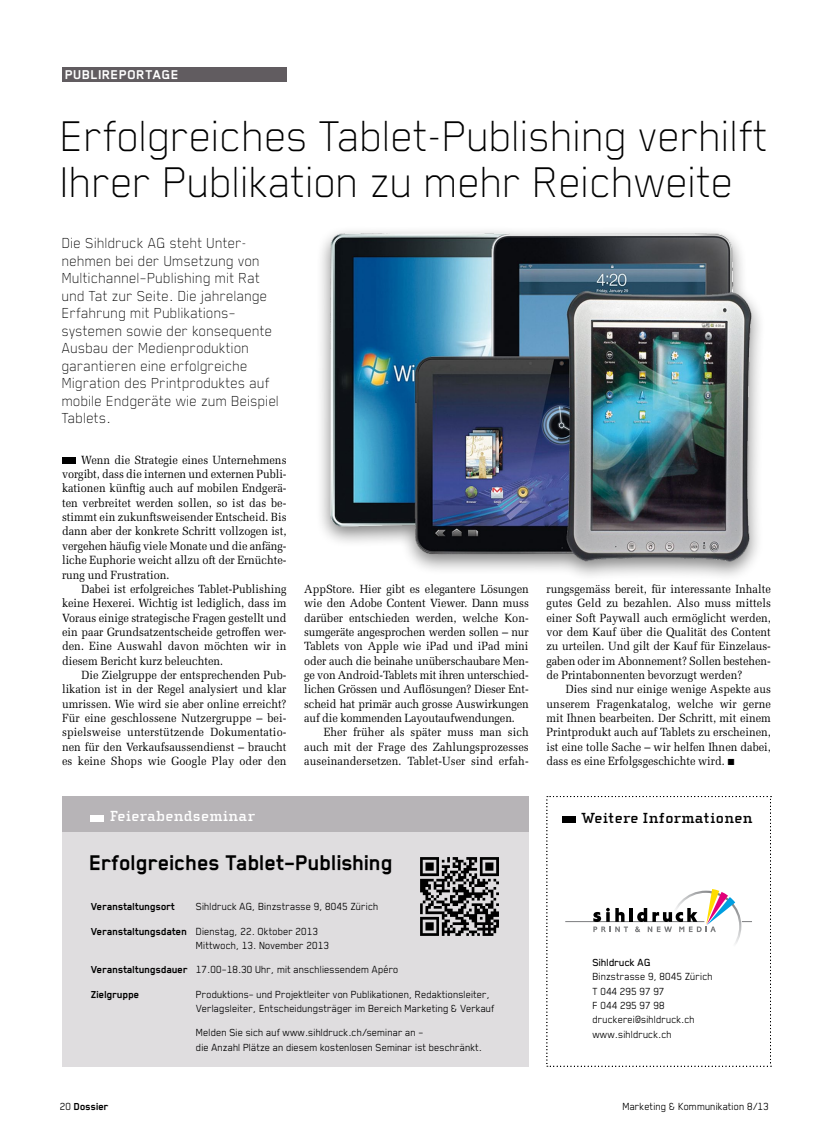
<style>
.page{position:relative;width:833px;height:1134px;background:#fff}
.page>*{position:absolute;margin:0;border:0;box-sizing:border-box;transform-origin:0 0}
.PR_Übertitel{font:100 50px/46.2px "Blender 01";letter-spacing:-.015em;color:#000}
.Box_Text{font:700 25px "Blender 04";letter-spacing:-.015em;color:#000}
.PR_Lead{font:100 16.88px/17.5px "Blender 01";color:#000}
.Box_Titel{font:700 15px "Cholla Slab";letter-spacing:.025em;color:#000}
.Box_Titel-2{font:700 15px "Cholla Slab";letter-spacing:.025em;color:#fff}
.PR_Titel_Rubrik{font:700 15px "Blender 04";letter-spacing:.01em;color:#fff}
.Text_Melior{font:11.88px/14.4px "Melior";color:#000;text-align:justify;scale:.92 1}
.Box_Text-2{font:11.88px/14.4px "Blender 02";letter-spacing:-.015em;color:#000}
.Text_Melior_o_E{font:11.88px/14.4px "Melior";color:#000;text-align:justify;scale:.92 1}
.Box_Text-3{font:700 11.88px "Blender 04";letter-spacing:-.015em;color:#000}
.Box_Text-4{font:500 11.88px "Blender 03";letter-spacing:-.015em;color:#000}
.s1{font-family:"Blender 04";font-weight:700}
.s2{font-family:"Blender 02";font-weight:400}
</style>
<div class="page">
<div style="left:62px;top:796px;width:467px;height:271px;background:#dfdddf"></div>
<div style="left:62px;top:457px;width:14px;height:7px;background:#000"></div>
<div style="left:62px;top:67px;width:224px;height:15px;background:#615c60"></div>
<svg style="left:546px;top:796px;width:225px;height:271px"></svg>
<div style="left:314px;top:222px;width:451px;height:357px;background:#000;opacity:.5"></div>
<img style="left:314px;top:225px;width:442px;height:347px">
<img style="left:421px;top:857px;width:77px;height:78px">
<div style="left:62px;top:796px;width:467px;height:35px;background:#b7b4b7"></div>
<div style="left:90px;top:815px;width:14px;height:6px;background:#fff"></div>
<p class="PR_Titel_Rubrik" style="left:66px;top:67px;width:115px">PUBLIREPORTAGE</p>
<p class="PR_Übertitel" style="left:61px;top:110px;width:710px">Erfolgreiches Tablet–Publishing verhilft<br>Ihrer Publikation zu mehr Reichweite</p>
<p class="PR_Lead" style="left:62px;top:234px;width:219px">Die Sihldruck AG steht Unter– nehmen bei der Umsetzung von<br>Multichannel-Publishing mit Rat und Tat zur Seite. Die jahrelange<br>Erfahrung mit Publikations&shy;systemen sowie der konsequente<br>Ausbau der Medienproduktion garantieren eine erfolgreiche<br>Migration des Printproduktes auf mobile Endgeräte wie zum Beispiel<br>Tablets.</p>
<p class="Text_Melior_o_E" style="left:62px;top:452px;width:246px;text-indent:19px">Wenn die Strategie eines Unternehmens vorgibt, dass die internen und externen Publi&shy;kationen künftig auch auf mobilen Endgerä&shy;ten verbreitet werden sollen, so ist das be&shy;stimmt ein zukunftsweisender Entscheid. Bis dann aber der konkrete Schritt vollzogen ist, vergehen häufig viele Monate und die anfäng&shy;liche Euphorie weicht allzu oft der Ernüchte&shy;rung und Frustration.</p>
<p class="Text_Melior" style="left:62px;top:582px;width:246px;text-indent:19px">Dabei ist erfolgreiches Tablet-Publishing keine Hexerei. Wichtig ist lediglich, dass im Voraus einige strategische Fragen gestellt und ein paar Grundsatzentscheide getroffen wer&shy;den. Eine Auswahl davon möchten wir in diesem Bericht kurz beleuchten.</p>
<p class="Text_Melior" style="left:62px;top:668px;width:246px;text-indent:19px">Die Zielgruppe der entsprechenden Pub&shy;likation ist in der Regel analysiert und klar umrissen. Wie wird sie aber online erreicht?<br>Für eine geschlossene Nutzergruppe – bei&shy;spielsweise unterstützende Dokumentatio&shy;nen für den Verkaufsaussendienst – braucht es keine Shops wie Google Play oder den</p>
<p class="Box_Titel-2" style="left:110px;top:808px;width:146px">Feierabendseminar</p>
<p class="Text_Melior" style="left:304px;top:582px;width:246px">AppStore. Hier gibt es elegantere Lösungen wie den Adobe Content Viewer. Dann muss darüber entschieden werden, welche Kon&shy;sumgeräte angesprochen werden sollen – nur Tablets von Apple wie iPad und iPad mini oder auch die beinahe unüberschaubare Men&shy;ge von Android-Tablets mit ihren unterschied&shy;lichen Grössen und Auflösungen? Dieser Ent&shy;scheid hat primär auch grosse Auswirkungen auf die kommenden Layoutaufwendungen.</p>
<p class="Text_Melior" style="left:304px;top:725px;width:245px;text-indent:19px">Eher früher als später muss man sich auch mit der Frage des Zahlungsprozesses auseinandersetzen. Tablet-User sind erfah-</p>
<p class="Box_Text" style="left:90px;top:849px;width:305px">Erfolgreiches Tablet-Publishing</p>
<p class="Box_Text-3" style="left:91px;top:900px;width:86px">Veranstaltungsort</p>
<p class="Box_Text-2" style="left:196px;top:899px;width:184px">Sihldruck AG, Binzstrasse 9, 8045 Zürich</p>
<p class="Box_Text-2" style="left:196px;top:923px;width:135px;text-indent:-105px"><span class="s1">Veranstaltungsdaten</span> Dienstag, 22. Oktober 2013<br>Mittwoch, 13. November 2013</p>
<p class="Box_Text-2" style="left:91px;top:962px;width:309px"><span class="s1">Veranstaltungsdauer</span> 17.00-18.30 Uhr, mit anschliessendem Apéro</p>
<p class="Box_Text-3" style="left:91px;top:987px;width:50px">Zielgruppe</p>
<p class="Box_Text-2" style="left:196px;top:986px;width:300px">Produktions- und Projektleiter von Publikationen, Redaktionsleiter,<br>Verlagsleiter, Entscheidungsträger im Bereich Marketing &amp; Verkauf</p>
<p class="Box_Text-2" style="left:196px;top:1025px;width:288px">Melden Sie sich auf www.sihldruck.ch/seminar an -<br>die Anzahl Plätze an diesem kostenlosen Seminar ist beschränkt.</p>
<p class="Text_Melior" style="left:546px;top:582px;width:245px">rungsgemäss bereit, für interessante Inhalte gutes Geld zu bezahlen. Also muss mittels einer Soft Paywall auch ermöglicht werden, vor dem Kauf über die Qualität des Content zu urteilen. Und gilt der Kauf für Einzelaus&shy;gaben oder im Abonnement? Sollen bestehen&shy;de Printabonnenten bevorzugt werden?</p>
<p class="Text_Melior" style="left:546px;top:682px;width:245px;text-indent:19px">Dies sind nur einige wenige Aspekte aus unserem Fragenkatalog, welche wir gerne mit Ihnen bearbeiten. Der Schritt, mit einem Printprodukt auch auf Tablets zu erscheinen, ist eine tolle Sache – wir helfen Ihnen dabei, dass es eine Erfolgsgeschichte wird. ■</p>
<p class="Box_Titel" style="left:582px;top:809px;width:172px">Weitere Informationen</p>
<p class="Box_Text-4" style="left:593px;top:955px;width:60px">Sihldruck AG</p>
<p class="Box_Text-2" style="left:593px;top:969px;width:122px">Binzstrasse 9, 8045 Zürich</p>
<p class="Box_Text-2" style="left:593px;top:983px;width:74px">T 044 295 97 97</p>
<p class="Box_Text-2" style="left:593px;top:998px;width:74px">F 044 295 97 98</p>
<p class="Box_Text-2" style="left:593px;top:1012px;width:104px">druckerei@sihldruck.ch</p>
<p class="Box_Text-2" style="left:593px;top:1026px;width:81px">www.sihldruck.ch</p>
<p class="Box_Text-3" style="left:60px;top:1099px;width:50px"><span class="s2">20</span> Dossier</p>
<p class="Box_Text-2" style="left:622px;top:1098px;width:148px">Marketing &amp; Kommunikation 8/13</p>
</div>
